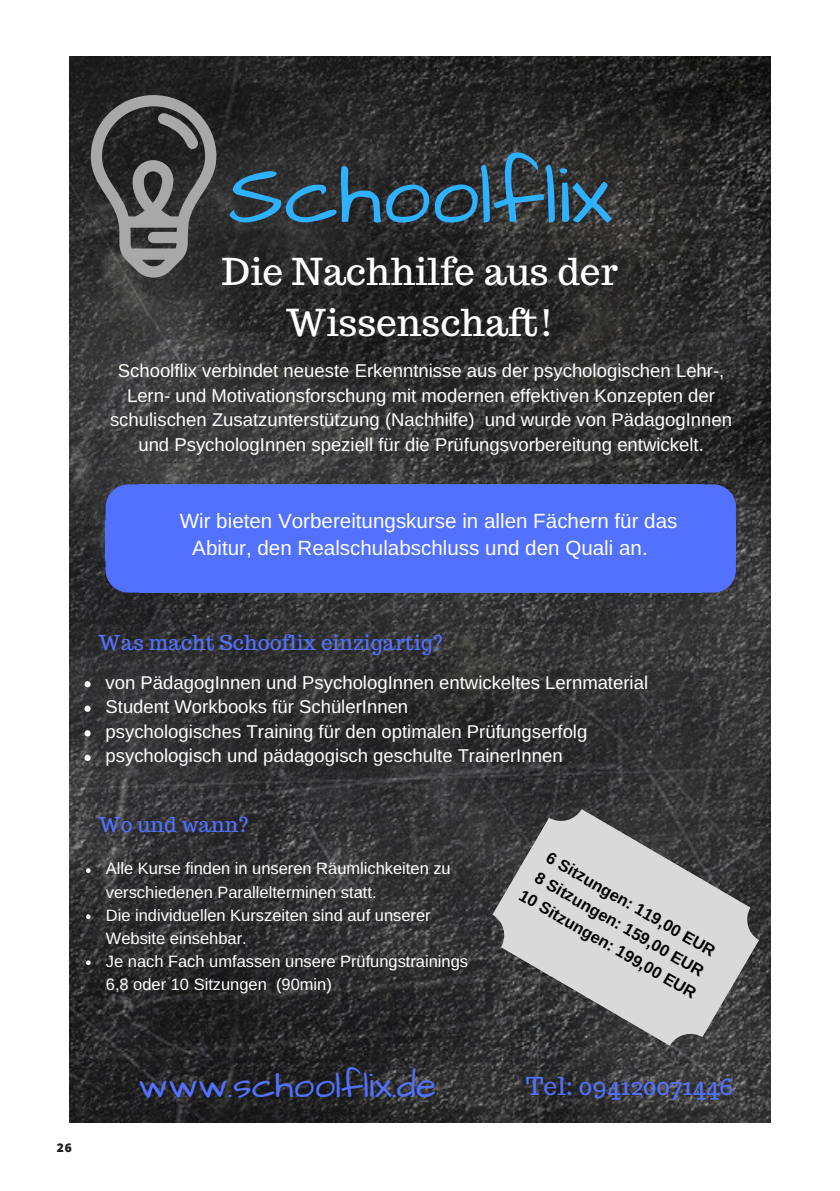
<style>
.page{position:relative;width:840px;height:1191px;background:#fff}
.page>*{position:absolute;margin:0;border:0;box-sizing:border-box;transform-origin:0 0}
.t1{font:86.4px "Architects Daughter";color:#2eb2ff}
.t2{font:37px/50.6px "Trocchi";color:#fff;text-align:center}
.t3{font:37px "Architects Daughter";color:#5271ff}
.t4{font:24.6px "Trocchi";color:#5271ff}
.t5{font:20.6px/27.6px "Arimo";color:#fff}
.t6{font:20.6px "Trocchi";color:#5271ff}
.t7{font:18.6px/24.6px "Arimo";color:#fff;text-align:center}
.t8{font:16.4px/23px "Arimo";color:#fff}
.t9{font:700 16.4px/23px "Arimo";color:#000}
.t10{font:800 12px "Open Sans";color:#1d1d1b}
</style>
<div class="page">
<img style="left:69px;top:57px;width:701px;height:1066px">
<svg style="left:84px;top:681px;width:7px;height:6px"></svg>
<svg style="left:84px;top:705px;width:7px;height:7px"></svg>
<svg style="left:84px;top:730px;width:7px;height:6px"></svg>
<svg style="left:84px;top:755px;width:7px;height:6px"></svg>
<svg style="left:701px;top:484px;width:34px;height:36px"></svg>
<div style="left:700px;top:520px;width:35px;height:41px;background:#5271ff"></div>
<div style="left:139px;top:520px;width:562px;height:41px;background:#5271ff"></div>
<div style="left:139px;top:484px;width:562px;height:38px;background:#5271ff"></div>
<svg style="left:105px;top:484px;width:34px;height:36px"></svg>
<div style="left:105px;top:520px;width:36px;height:41px;background:#5271ff"></div>
<div style="left:139px;top:559px;width:562px;height:33px;background:#5271ff"></div>
<svg style="left:105px;top:561px;width:34px;height:31px"></svg>
<svg style="left:701px;top:561px;width:34px;height:31px"></svg>
<svg style="left:492px;top:809px;width:266px;height:236px;background:#989898"></svg>
<svg style="left:86px;top:868px;width:5px;height:5px"></svg>
<svg style="left:86px;top:914px;width:5px;height:5px"></svg>
<svg style="left:86px;top:960px;width:5px;height:5px"></svg>
<svg style="left:91px;top:95px;width:125px;height:183px;background:#565656"></svg>
<h1 class="t1" style="left:228px;top:137px;width:384px">Schoolflix</h1>
<h2 class="t2" style="left:222px;top:246px;width:397px">Die Nachhilfe aus der<br>Wissenschaft!</h2>
<p class="t7" style="left:110px;top:359px;width:623px">Schoolflix verbindet neueste Erkenntnisse aus der psychologischen Lehr-, Lern- und Motivationsforschung mit modernen effektiven Konzepten der schulischen Zusatzunterstützung (Nachhilfe) und wurde von PädagogInnen und PsychologInnen speziell für die Prüfungsvorbereitung entwickelt.</p>
<p class="t5" style="left:192px;top:507px;width:486px;text-indent:-13px">Wir bieten Vorbereitungskurse in allen Fächern für das<br>Abitur, den Realschulabschluss und den Quali an.</p>
<p class="t6" style="left:98px;top:629px;width:346px">Was macht Schooflix einzigartig?</p>
<p class="t7" style="left:105px;top:670px;width:544px;text-align:left">von PädagogInnen und PsychologInnen entwickeltes Lernmaterial Student Workbooks für SchülerInnen<br>psychologisches Training für den optimalen Prüfungserfolg psychologisch und pädagogisch geschulte TrainerInnen</p>
<p class="t6" style="left:98px;top:810px;width:152px">Wo und wann?</p>
<p class="t8" style="left:106px;top:857px;width:363px">Alle Kurse finden in unseren Räumlichkeiten zu verschiedenen Parallelterminen statt.<br>Die individuellen Kurszeiten sind auf unserer Website einsehbar.<br>Je nach Fach umfassen unsere Prüfungstrainings 6,8 oder 10 Sitzungen (90min)</p>
<p class="t9" style="left:549px;top:844px;width:202px;rotate:30deg">6 Sitzungen: 119,00 EUR<br>8 Sitzungen: 159,00 EUR<br>10 Sitzungen: 199,00 EUR</p>
<p class="t10" style="left:57px;top:1138px;width:17px">26</p>
<h2 class="t3" style="left:138px;top:1060px;width:299px">www.schoolflix.de</h2>
<h3 class="t4" style="left:526px;top:1070px;width:209px">Tel: 094120071446</h3>
</div>
